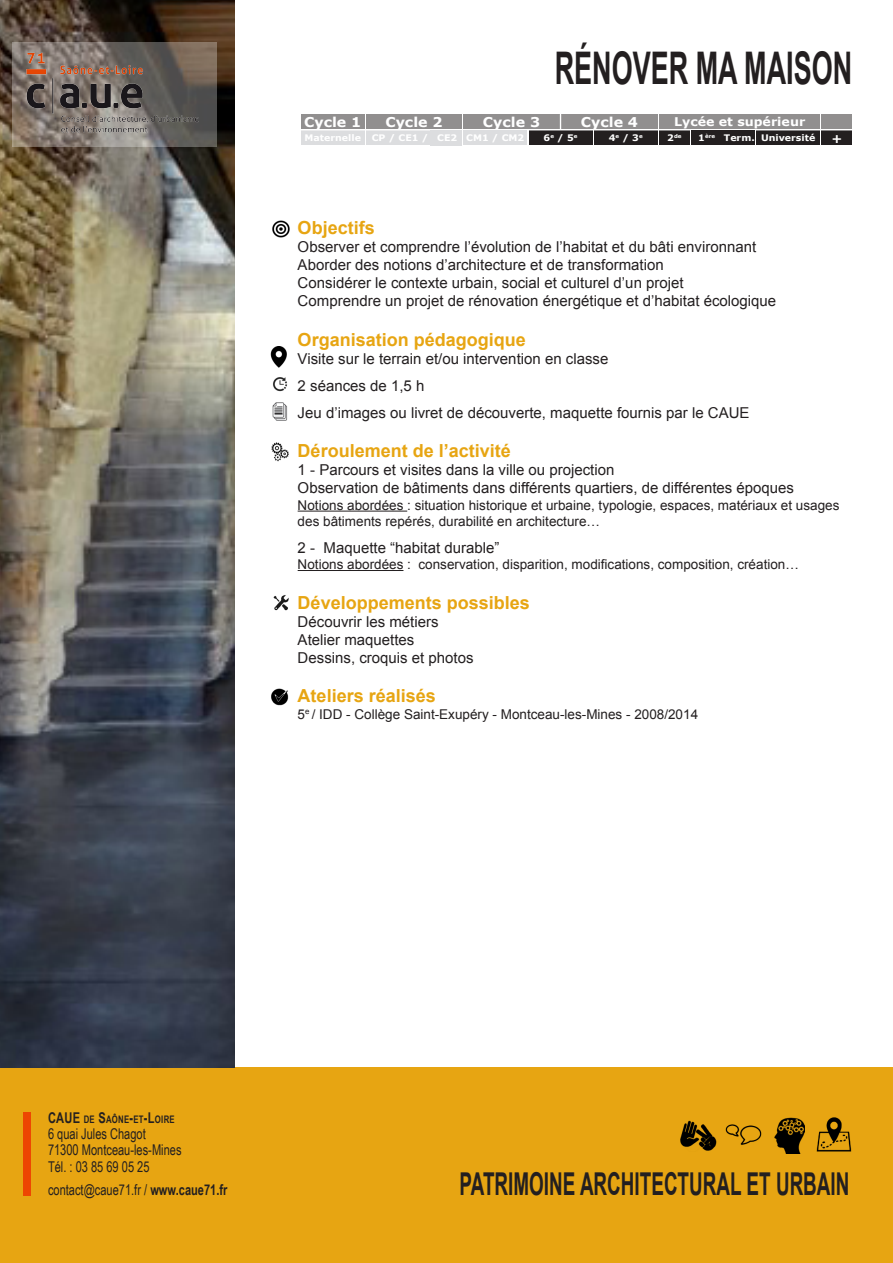
<style>
.page{position:relative;width:893px;height:1263px;background:#fff}
.page>*{position:absolute;margin:0;border:0;box-sizing:border-box;transform-origin:0 0}
.t1{font:700 45px "Arial";color:#231f20;scale:.6 1}
.t2{font:700 31.5px "Arial";color:#231f20;scale:.6 1}
.t3{font:700 18px "Arial";color:#e7a512}
.t4{font:15px "Arial";color:#231f20}
.t5{font:14.85px/16.2px "Arial Narrow";color:#231f20;scale:.91 1}
.t6{font:13.5px/16.2px "Arial";color:#231f20}
.t7{font:700 13.5px "Verdana";color:#fff;scale:1.05 1}
.t8{font:700 12px "Verdana";color:#fff;scale:1.05 1}
.t9{font:700 10.35px "Arial Narrow";letter-spacing:.03em;color:#231f20;scale:.91 1}
.t10{font:700 9px "Verdana";color:#fff;scale:1.05 1}
.t11{font:700 5.25px "Verdana";color:#fff;scale:1.05 1}
.s1{font-size:9px}
.s2{font-size:14.85px}
.s3{font-style:inherit}
.s4{font-weight:700}
</style>
<div class="page">
<div style="left:0;top:1067px;width:893px;height:196px;background:#e7a512"></div>
<div style="left:301px;top:131px;width:64px;height:14px;background:#dcdddf"></div>
<div style="left:366px;top:131px;width:68px;height:14px;background:#dcdddf"></div>
<div style="left:529px;top:131px;width:63px;height:14px;background:#231f20"></div>
<div style="left:594px;top:131px;width:64px;height:14px;background:#231f20"></div>
<div style="left:659px;top:131px;width:31px;height:14px;background:#231f20"></div>
<div style="left:756px;top:131px;width:64px;height:14px;background:#231f20"></div>
<div style="left:822px;top:131px;width:30px;height:14px;background:#231f20"></div>
<div style="left:301px;top:114px;width:64px;height:15px;background:#918f8f"></div>
<div style="left:366px;top:114px;width:96px;height:15px;background:#918f8f"></div>
<div style="left:463px;top:114px;width:97px;height:15px;background:#918f8f"></div>
<div style="left:561px;top:114px;width:97px;height:15px;background:#918f8f"></div>
<div style="left:659px;top:114px;width:161px;height:15px;background:#918f8f"></div>
<div style="left:822px;top:114px;width:30px;height:15px;background:#918f8f"></div>
<div style="left:691px;top:131px;width:31px;height:14px;background:#231f20"></div>
<div style="left:724px;top:131px;width:31px;height:14px;background:#231f20"></div>
<div style="left:23px;top:1112px;width:8px;height:83px;background:#ed4602"></div>
<img style="left:680px;top:1120px;width:37px;height:31px">
<img style="left:725px;top:1124px;width:37px;height:21px">
<img style="left:816px;top:1117px;width:36px;height:35px">
<img style="left:774px;top:1117px;width:30px;height:37px">
<div style="left:463px;top:131px;width:64px;height:14px;background:#dcdddf"></div>
<div style="left:430px;top:130px;width:32px;height:15px;background:#dcdddf"></div>
<img style="left:0;top:0;width:234px;height:1067px">
<svg style="left:13px;top:43px;width:204px;height:104px;background:#7c736c"></svg>
<img style="left:21px;top:46px;width:188px;height:90px">
<hr style="left:298px;top:511px;width:109px;height:1px;background:#231f20">
<hr style="left:298px;top:570px;width:105px;height:1px;background:#231f20">
<img style="left:272px;top:220px;width:18px;height:18px">
<img style="left:271px;top:442px;width:18px;height:20px">
<img style="left:271px;top:688px;width:18px;height:17px">
<img style="left:270px;top:347px;width:17px;height:21px">
<img style="left:273px;top:377px;width:14px;height:15px">
<img style="left:272px;top:402px;width:16px;height:19px">
<img style="left:273px;top:595px;width:16px;height:16px">
<p class="t1" style="left:555px;top:38px;width:497px">RÉNOVER MA MAISON</p>
<p class="t7" style="left:304px;top:113px;width:56px">Cycle 1</p>
<p class="t7" style="left:385px;top:113px;width:56px">Cycle 2</p>
<p class="t7" style="left:483px;top:113px;width:56px">Cycle 3</p>
<p class="t7" style="left:581px;top:113px;width:56px">Cycle 4</p>
<p class="t8" style="left:674px;top:114px;width:126px">Lycée et supérieur</p>
<p class="t10" style="left:698px;top:132px;width:55px">1<sup>ère</sup> Term.</p>
<p class="t10" style="left:305px;top:132px;width:119px">Maternelle CP / CE1 /</p>
<p class="t10" style="left:544px;top:132px;width:34px">6<sup>e</sup> / 5<sup>e</sup></p>
<p class="t10" style="left:609px;top:132px;width:34px">4<sup>e</sup> / 3<sup>e</sup></p>
<p class="t11" style="left:667px;top:133px;width:15px"><span class="s1">2</span>de</p>
<p class="t10" style="left:761px;top:132px;width:53px">Université</p>
<p class="t8" style="left:831px;top:130px;width:12px">+</p>
<p class="t10" style="left:437px;top:132px;width:21px">CE2</p>
<p class="t10" style="left:466px;top:132px;width:57px">CM1 / CM2</p>
<p class="t3" style="left:298px;top:216px;width:79px">Objectifs</p>
<p class="t4" style="left:298px;top:237px;width:460px">Observer et comprendre l’évolution de l’habitat et du bâti environnant</p>
<p class="t4" style="left:298px;top:255px;width:367px">Aborder des notions d’architecture et de transformation</p>
<p class="t4" style="left:298px;top:273px;width:387px">Considérer le contexte urbain, social et culturel d’un projet</p>
<p class="t4" style="left:298px;top:291px;width:480px">Comprendre un projet de rénovation énergétique et d’habitat écologique</p>
<p class="t3" style="left:298px;top:328px;width:230px">Organisation pédagogique</p>
<p class="t4" style="left:298px;top:349px;width:312px">Visite sur le terrain et/ou intervention en classe</p>
<p class="t4" style="left:298px;top:376px;width:128px">2 séances de 1,5 h</p>
<p class="t4" style="left:298px;top:403px;width:453px">Jeu d’images ou livret de découverte, maquette fournis par le CAUE</p>
<p class="t3" style="left:298px;top:439px;width:215px">Déroulement de l’activité</p>
<p class="t4" style="left:298px;top:460px;width:318px">1 - Parcours et visites dans la ville ou projection</p>
<p class="t4" style="left:298px;top:478px;width:498px">Observation de bâtiments dans différents quartiers, de différentes époques</p>
<p class="t6" style="left:298px;top:497px;width:543px">Notions abordées : situation historique et urbaine, typologie, espaces, matériaux et usages des bâtiments repérés, durabilité en architecture…</p>
<p class="t4" style="left:298px;top:538px;width:203px">2 - Maquette “habitat durable”</p>
<p class="t6" style="left:298px;top:556px;width:503px">Notions abordées : conservation, disparition, modifications, composition, création…</p>
<p class="t3" style="left:298px;top:590px;width:234px">Développements possibles</p>
<p class="t4" style="left:298px;top:612px;width:142px">Découvrir les métiers</p>
<p class="t4" style="left:298px;top:630px;width:118px">Atelier maquettes</p>
<p class="t4" style="left:298px;top:648px;width:177px">Dessins, croquis et photos</p>
<p class="t3" style="left:298px;top:684px;width:140px">Ateliers réalisés</p>
<p class="t6" style="left:298px;top:706px;width:402px">5<sup>e</sup> / IDD - Collège Saint-Exupéry - Montceau-les-Mines - 2008/2014</p>
<p class="t9" style="left:48px;top:1111px;width:140px"><span class="s2">CAUE</span> DE <span class="s2">S</span>AÔNE<span class="s2">-</span>ET<span class="s2">-L</span>OIRE</p>
<p class="t5" style="left:48px;top:1125px;width:148px"><span class="s3">6</span> quai Jules Chagot<br><span class="s3">71300</span> Montceau-les-Mines<br>Tél. <span class="s3">: 03 85 69 05 25</span></p>
<p class="t5" style="left:48px;top:1181px;width:199px">contact@caue71.fr / <span class="s4">www.caue71.fr</span></p>
<h2 class="t2" style="left:460px;top:1163px;width:651px">PATRIMOINE ARCHITECTURAL ET URBAIN</h2>
</div>
